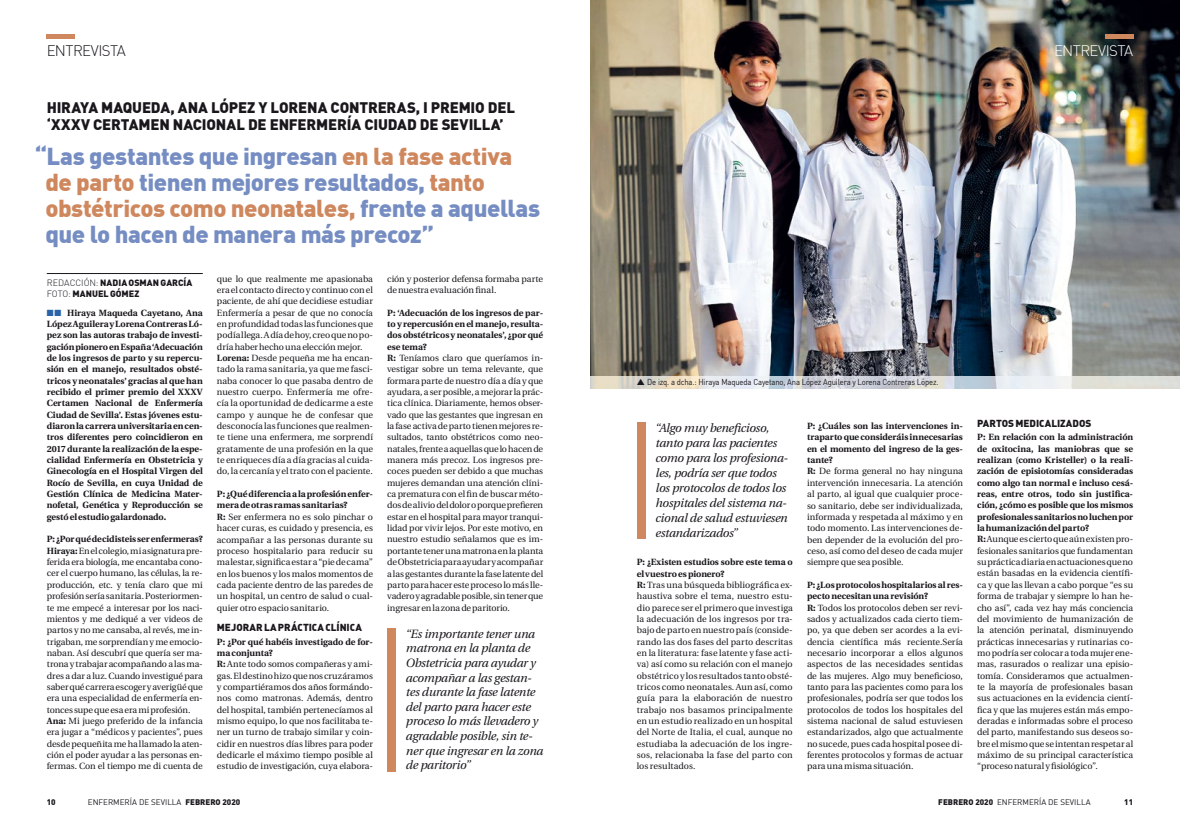
<style>
.page{position:relative;width:1180px;height:828px;background:#fff}
.page>*{position:absolute;margin:0;border:0;box-sizing:border-box;transform-origin:0 0}
.t1{font:900 24px/26px "DIN";letter-spacing:-.02em;color:#758dc2}
.t2{font:900 15px/17px "DIN";letter-spacing:-.01em;color:#1a171c}
.t3{font:300 15px "DIN";letter-spacing:-.04em;color:#1a171c}
.t4{font:300 15px "DIN";letter-spacing:-.04em;color:#fff}
.t5{font:italic 12px/14.6px "Utopia";letter-spacing:-.02em;color:#1a171c}
.t6{font:900 10px "DIN Alternate";letter-spacing:-.005em;color:#1a171c}
.t7{font:9px/11.3px "Utopia";letter-spacing:-.005em;color:#1a171c}
.t8{font:700 9px/11.3px "Utopia";letter-spacing:-.005em;color:#1a171c;text-align:justify}
.t9{font:900 9px/11.3px "DIN";color:#1a171c}
.t10{font:8.5px "DIN";letter-spacing:-.015em;color:#1a171c;scale:.9 1}
.t11{font:8px "DIN";color:#1a171c}
.t12{font:900 8px "DIN";color:#1a171c}
.s1{color:#cf875e}
.s2{font-weight:300}
.s3{color:#2964a9}
.s4{font-weight:700}
.s5{font-weight:900}
</style>
<div class="page">
<hr style="left:47px;top:273px;width:156px;height:1px;background:#1a171c">
<img style="left:590px;top:0;width:589px;height:376px">
<svg style="left:590px;top:376px;width:589px;height:12px;background:#dbdcdc"></svg>
<div style="left:387px;top:628px;width:8px;height:143px;background:#cf875e"></div>
<div style="left:636px;top:422px;width:9px;height:117px;background:#cf875e"></div>
<hr style="left:1104px;top:34px;width:28px;height:4px;background:#cf875e">
<hr style="left:47px;top:34px;width:28px;height:4px;background:#cf875e">
<h2 class="t3" style="left:47px;top:42px;width:81px">ENTREVISTA</h2>
<h2 class="t4" style="left:1053px;top:42px;width:81px">ENTREVISTA</h2>
<h2 class="t2" style="left:47px;top:98px;width:469px">HIRAYA MAQUEDA, ANA LÓPEZ Y LORENA CONTRERAS, I PREMIO DEL ‘XXXV CERTAMEN NACIONAL DE ENFERMERÍA CIUDAD DE SEVILLA’</h2>
<h1 class="t1" style="left:45px;top:142px;width:496px;text-indent:-11px">“Las gestantes que ingresan <span class="s1">en la fase activa de parto</span> tienen mejores resultados, <span class="s1">tanto obstétricos como neonatales,</span> frente a aquellas que lo hacen de manera más precoz”</h1>
<p class="t9" style="left:47px;top:276px;width:147px"><span class="s2">REDACCIÓN:</span> NADIA OSMAN GARCÍA<br><span class="s2">FOTO:</span> MANUEL GÓMEZ</p>
<p class="t8" style="left:47px;top:307px;width:157px"><span class="s3">■■</span> Hiraya Maqueda Cayetano, Ana López Aguilera y Lorena Contreras Ló&shy;pez son las autoras trabajo de investi&shy;gación pionero en España ‘Adecuación de los ingresos de parto y su repercu&shy;sión en el manejo, resultados obsté&shy;tricos y neonatales’ gracias al que han recibido el primer premio del XXXV Certamen Nacional de Enfermería Ciudad de Sevilla’. Estas jóvenes estu&shy;diaron la carrera universitaria en cen&shy;tros diferentes pero coincidieron en 2017 durante la realización de la espe&shy;cialidad Enfermería en Obstetricia y Ginecología en el Hospital Virgen del Rocío de Sevilla, en cuya Unidad de Gestión Clínica de Medicina Mater&shy;nofetal, Genética y Reproducción se gestó el estudio galardonado.</p>
<p class="t7" style="left:47px;top:534px;width:157px"><span class="s4">P: ¿Por qué decidisteis ser enfermeras?<br>Hiraya:</span> En el colegio, mi asignatura pre&shy;ferida era biología, me encantaba cono&shy;cer el cuerpo humano, las células, la re&shy;producción, etc. y tenía claro que mi profesión sería sanitaria. Posteriormen&shy;te me empecé a interesar por los naci&shy;mientos y me dediqué a ver videos de partos y no me cansaba, al revés, me in&shy;trigaban, me sorprendían y me emocio&shy;naban. Así descubrí que quería ser ma&shy;trona y trabajar acompañando a las ma&shy;dres a dar a luz. Cuando investigué para saber qué carrera escoger y averigüé que era una especialidad de enfermería en&shy;tonces supe que esa era mi profesión.<br><span class="s4">Ana:</span> Mi juego preferido de la infancia era jugar a “médicos y pacientes”, pues desde pequeñita me ha llamado la aten&shy;ción el poder ayudar a las personas en&shy;fermas. Con el tiempo me di cuenta de</p>
<p class="t7" style="left:217px;top:273px;width:157px">que lo que realmente me apasionaba era el contacto directo y continuo con el paciente, de ahí que decidiese estudiar Enfermería a pesar de que no conocía en profundidad todas las funciones que podía llega. A día de hoy, creo que no po&shy;dría haber hecho una elección mejor.<br><span class="s4">Lorena:</span> Desde pequeña me ha encan&shy;tado la rama sanitaria, ya que me fasci&shy;naba conocer lo que pasaba dentro de nuestro cuerpo. Enfermería me ofre&shy;cía la oportunidad de dedicarme a este campo y aunque he de confesar que desconocía las funciones que realmen&shy;te tiene una enfermera, me sorprendí gratamente de una profesión en la que te enriqueces día a día gracias al cuida&shy;do, la cercanía y el trato con el paciente.</p>
<p class="t7" style="left:217px;top:488px;width:157px"><span class="s4">P: ¿Qué diferencia a la profesión enfer&shy;mera de otras ramas sanitarias?<br>R:</span> Ser enfermera no es solo pinchar o hacer curas, es cuidado y presencia, es acompañar a las personas durante su proceso hospitalario para reducir su malestar, significa estar a “pie de cama” en los buenos y los malos momentos de cada paciente dentro de las paredes de un hospital, un centro de salud o cual&shy;quier otro espacio sanitario.</p>
<p class="t6" style="left:217px;top:621px;width:146px">MEJORAR LA PRÁCTICA CLÍNICA</p>
<p class="t7" style="left:217px;top:636px;width:157px"><span class="s4">P: ¿Por qué habéis investigado de for&shy;ma conjunta?<br>R:</span> Ante todo somos compañeras y ami&shy;gas. El destino hizo que nos cruzáramos y compartiéramos dos años formándo&shy;nos como matronas. Además, dentro del hospital, también pertenecíamos al mismo equipo, lo que nos facilitaba te&shy;ner un turno de trabajo similar y coin&shy;cidir en nuestros días libres para poder dedicarle el máximo tiempo posible al estudio de investigación, cuya elabora-</p>
<p class="t7" style="left:387px;top:273px;width:157px">ción y posterior defensa formaba parte de nuestra evaluación final.</p>
<p class="t7" style="left:387px;top:307px;width:157px"><span class="s4">P: ‘Adecuación de los ingresos de par&shy;to y repercusión en el manejo, resulta&shy;dos obstétricos y neonatales’, ¿por qué ese tema?<br>R:</span> Teníamos claro que queríamos in&shy;vestigar sobre un tema relevante, que formara parte de nuestro día a día y que ayudara, a ser posible, a mejorar la prác&shy;tica clínica. Diariamente, hemos obser&shy;vado que las gestantes que ingresan en la fase activa de parto tienen mejores re&shy;sultados, tanto obstétricos como neo&shy;natales, frente a aquellas que lo hacen de manera más precoz. Los ingresos pre&shy;coces pueden ser debido a que muchas mujeres demandan una atención clíni&shy;ca prematura con el fin de buscar méto&shy;dos de alivio del dolor o porque prefieren estar en el hospital para mayor tranqui&shy;lidad por vivir lejos. Por este motivo, en nuestro estudio señalamos que es im&shy;portante tener una matrona en la planta de Obstetricia para ayudar y acompañar a las gestantes durante la fase latente del parto para hacer este proceso lo más lle&shy;vadero y agradable posible, sin tener que ingresar en la zona de paritorio.</p>
<p class="t5" style="left:405px;top:626px;width:139px">“Es importante tener una matrona en la planta de<br>Obstetricia para ayudar y acompañar a las gestan&shy;tes durante la fase latente del parto para hacer este proceso lo más llevadero y agradable posible, sin te&shy;ner que ingresar en la zona de paritorio”</p>
<p class="t10" style="left:636px;top:377px;width:337px">▲ De izq. a dcha.: Hiraya Maqueda Cayetano, Ana López Aguilera y Lorena Contreras López.</p>
<h3 class="t5" style="left:655px;top:421px;width:134px;line-height:15px">“Algo muy beneficioso, tanto para las pacientes como para los profesiona&shy;les, podría ser que todos los protocolos de todos los hospitales del sistema na&shy;cional de salud estuviesen estandarizados”</h3>
<p class="t7" style="left:636px;top:556px;width:157px"><span class="s4">P: ¿Existen estudios sobre este tema o el vuestro es pionero?<br>R:</span> Tras una búsqueda bibliográfica ex&shy;haustiva sobre el tema, nuestro estu&shy;dio parece ser el primero que investiga la adecuación de los ingresos por tra&shy;bajo de parto en nuestro país (conside&shy;rando las dos fases del parto descritas en la literatura: fase latente y fase acti&shy;va) así como su relación con el manejo obstétrico y los resultados tanto obsté&shy;tricos como neonatales. Aun así, como guía para la elaboración de nuestro trabajo nos basamos principalmente en un estudio realizado en un hospital del Norte de Italia, el cual, aunque no estudiaba la adecuación de los ingre&shy;sos, relacionaba la fase del parto con los resultados.</p>
<p class="t7" style="left:806px;top:420px;width:157px"><span class="s4">P: ¿Cuáles son las intervenciones in&shy;traparto que consideráis innecesarias en el momento del ingreso de la ges&shy;tante?<br>R:</span> De forma general no hay ninguna intervención innecesaria. La atención al parto, al igual que cualquier proce&shy;so sanitario, debe ser individualizada, informada y respetada al máximo y en todo momento. Las intervenciones de&shy;ben depender de la evolución del pro&shy;ceso, así como del deseo de cada mujer siempre que sea posible.</p>
<p class="t7" style="left:806px;top:579px;width:157px"><span class="s4">P: ¿Los protocolos hospitalarios al res&shy;pecto necesitan una revisión?<br>R:</span> Todos los protocolos deben ser revi&shy;sados y actualizados cada cierto tiem&shy;po, ya que deben ser acordes a la evi&shy;dencia científica más reciente.Sería necesario incorporar a ellos algunos aspectos de las necesidades sentidas de las mujeres. Algo muy beneficioso, tanto para las pacientes como para los profesionales, podría ser que todos los protocolos de todos los hospitales del sistema nacional de salud estuviesen estandarizados, algo que actualmente no sucede, pues cada hospital posee di&shy;ferentes protocolos y formas de actuar para una misma situación.</p>
<p class="t6" style="left:977px;top:417px;width:116px">PARTOS MEDICALIZADOS</p>
<p class="t7" style="left:977px;top:432px;width:157px"><span class="s4">P: En relación con la administración de oxitocina, las maniobras que se realizan (como Kristeller) o la reali&shy;zación de episiotomías consideradas como algo tan normal e incluso cesá&shy;reas, entre otros, todo sin justifica&shy;ción, ¿cómo es posible que los mismos profesionales sanitarios no luchen por la humanización del parto?<br>R:</span> Aunque es cierto que aún existen pro&shy;fesionales sanitarios que fundamentan su práctica diaria en actuaciones que no están basadas en la evidencia científi&shy;ca y que las llevan a cabo porque “es su forma de trabajar y siempre lo han he&shy;cho así”, cada vez hay más conciencia del movimiento de humanización de la atención perinatal, disminuyendo prácticas innecesarias y rutinarias co&shy;mo podría ser colocar a toda mujer ene&shy;mas, rasurados o realizar una episio&shy;tomía. Consideramos que actualmen&shy;te la mayoría de profesionales basan sus actuaciones en la evidencia cientí&shy;fica y que las mujeres están más empo&shy;deradas e informadas sobre el proceso del parto, manifestando sus deseos so&shy;bre el mismo que se intentan respetar al máximo de su principal característica “proceso natural y fisiológico”.</p>
<p class="t12" style="left:47px;top:797px;width:10px">10</p>
<p class="t11" style="left:88px;top:797px;width:154px">ENFERMERÍA DE SEVILLA <span class="s5">FEBRERO 2020</span></p>
<p class="t11" style="left:938px;top:797px;width:154px"><span class="s5">FEBRERO 2020</span> ENFERMERÍA DE SEVILLA</p>
<p class="t12" style="left:1124px;top:797px;width:10px">11</p>
</div>
